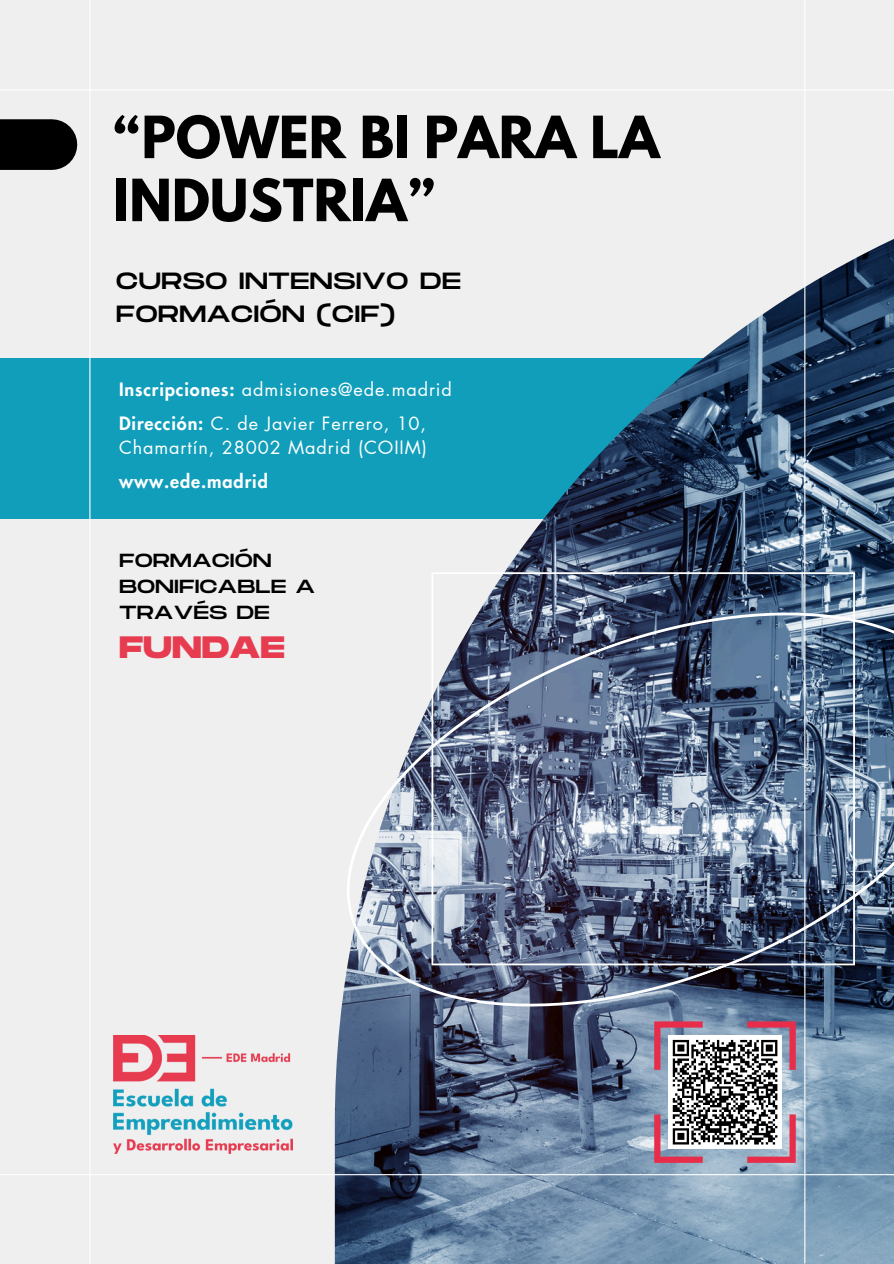
<style>
.page{position:relative;width:894px;height:1264px;background:#fff}
.page>*{position:absolute;margin:0;border:0;box-sizing:border-box;transform-origin:0 0}
.t1{font:700 51.45px/63px "League Spartan";color:#000}
.t2{font:700 30.9px "Monument Extended";color:#e73b50}
.t3{font:23.4px/32.7px "Monument Extended";color:#000}
.t4{font:18.9px/25.8px "Monument Extended";color:#000}
.t5{font:18px/24.8px "Futura LT Pro";letter-spacing:.05em;color:#fff}
.t6{font:800 18px "Futura LT Pro";letter-spacing:.05em;color:#fff}
.s1{font-weight:800}
</style>
<div class="page">
<div style="left:0;top:0;width:893px;height:1263px;background:#efefef"></div>
<div style="left:0;top:358px;width:893px;height:161px;background:#109ebb"></div>
<img style="left:335px;top:239px;width:558px;height:1024px">
<svg style="left:335px;top:535px;width:558px;height:549px"></svg>
<div style="left:0;top:119px;width:52px;height:51px;background:#000"></div>
<hr style="left:89px;top:0;width:1px;height:1263px;background:#fff">
<hr style="left:804px;top:0;width:1px;height:1263px;background:#fff">
<hr style="left:0;top:89px;width:893px;height:1px;background:#fff">
<hr style="left:0;top:1174px;width:893px;height:1px;background:#fff">
<img style="left:113px;top:1035px;width:179px;height:118px">
<svg style="left:431px;top:572px;width:423px;height:393px;background:#61708a"></svg>
<svg style="left:654px;top:1021px;width:141px;height:141px"></svg>
<p class="t1" style="left:113px;top:112px;width:547px">“POWER BI PARA LA<br>INDUSTRIA”</p>
<p class="t3" style="left:116px;top:265px;width:346px">CURSO INTENSIVO DE<br>FORMACIÓN (CIF)</p>
<p class="t5" style="left:119px;top:377px;width:334px"><span class="s1">Inscripciones:</span> admisiones@ede.madrid</p>
<p class="t5" style="left:119px;top:411px;width:309px"><span class="s1">Dirección:</span> C. de Javier Ferrero, 10,<br>Chamartín, 28002 Madrid (COIIM)</p>
<h1 class="t6" style="left:119px;top:473px;width:150px">www.ede.madrid</h1>
<p class="t4" style="left:119px;top:548px;width:197px">FORMACIÓN<br>BONIFICABLE A<br>TRAVÉS DE</p>
<p class="t2" style="left:119px;top:630px;width:167px">FUNDAE</p>
</div>
